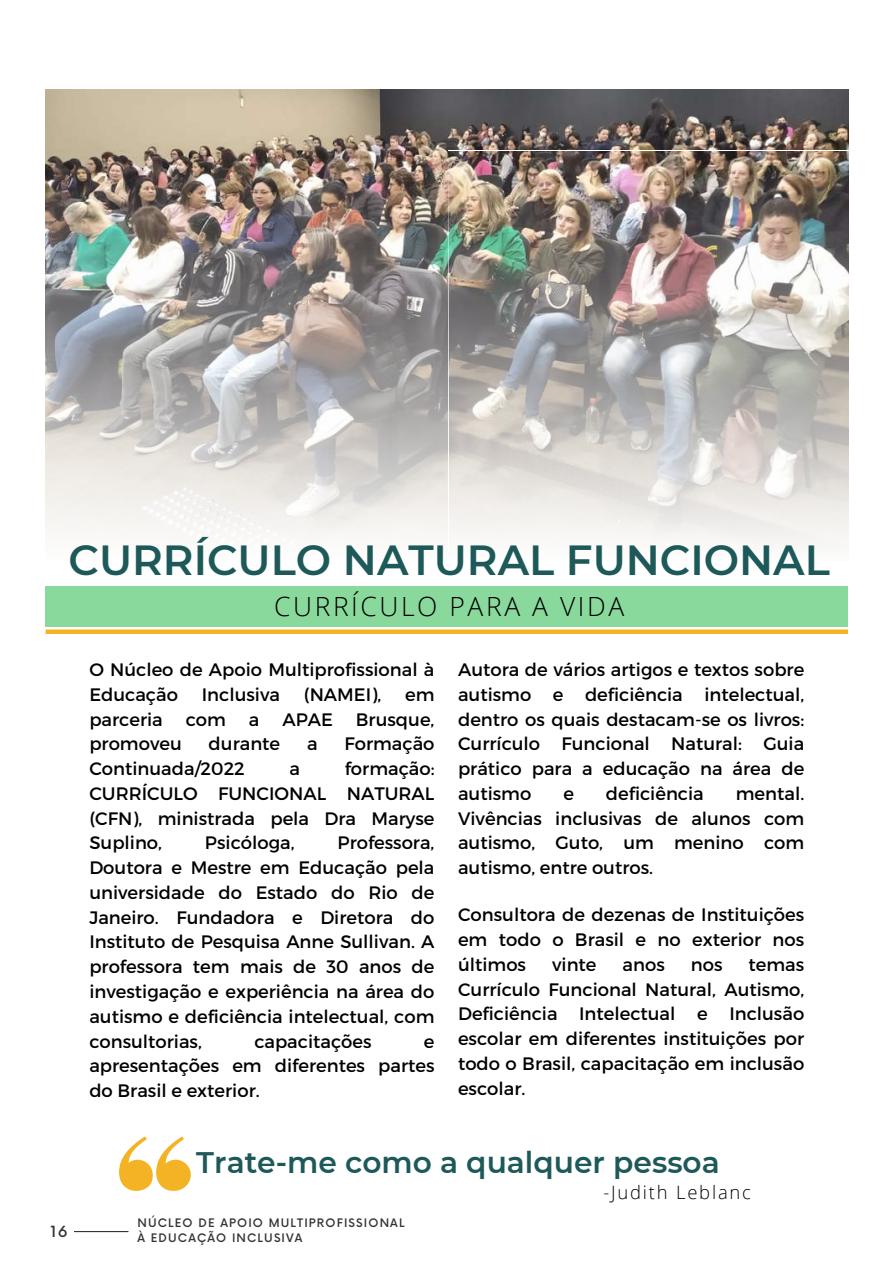
<style>
.page{position:relative;width:894px;height:1264px;background:#fff}
.page>*{position:absolute;margin:0;border:0;box-sizing:border-box;transform-origin:0 0}
.t1{font:600 42px "Montserrat";color:#1e5959}
.t2{font:600 29.7px "Montserrat";color:#1e5959}
.t3{font:300 26.4px "Open Sans";letter-spacing:.1em;color:#000}
.t4{font:300 18.45px "Open Sans";letter-spacing:.1em;color:#000}
.t5{font:18px/24.8px "Montserrat";color:#000;text-align:justify}
.t6{font:500 15px "Now";color:#363535}
.t7{font:500 11.4px/15.3px "Now";letter-spacing:.1em;color:#363535}
</style>
<div class="page">
<img style="left:46px;top:89px;width:802px;height:62px">
<img style="left:448px;top:151px;width:401px;height:393px">
<img style="left:45px;top:151px;width:403px;height:387px">
<div style="left:46px;top:586px;width:801px;height:41px;background:#89d99d"></div>
<svg style="left:119px;top:1136px;width:72px;height:54px"></svg>
<div style="left:46px;top:629px;width:801px;height:5px;background:#f4b324"></div>
<hr style="left:74px;top:1230px;width:54px;height:2px;background:#363535">
<h1 class="t1" style="left:68px;top:534px;width:762px">CURRÍCULO NATURAL FUNCIONAL</h1>
<h3 class="t3" style="left:274px;top:588px;width:351px">CURRÍCULO PARA A VIDA</h3>
<p class="t5" style="left:89px;top:656px;width:346px">O Núcleo de Apoio Multiprofissional à<br>Educação</p>
<p class="t5" style="left:202px;top:681px;width:80px">Inclusiva</p>
<p class="t5" style="left:304px;top:681px;width:79px">(NAMEI),</p>
<p class="t5" style="left:405px;top:681px;width:31px">em</p>
<p class="t5" style="left:89px;top:706px;width:75px">parceria</p>
<p class="t5" style="left:186px;top:706px;width:42px">com</p>
<p class="t5" style="left:249px;top:706px;width:12px">a</p>
<p class="t5" style="left:282px;top:706px;width:52px">APAE</p>
<p class="t5" style="left:356px;top:706px;width:80px">Brusque,</p>
<p class="t5" style="left:89px;top:730px;width:94px">promoveu</p>
<p class="t5" style="left:208px;top:730px;width:73px">durante</p>
<p class="t5" style="left:307px;top:730px;width:12px">a</p>
<p class="t5" style="left:344px;top:730px;width:91px">Formação</p>
<p class="t5" style="left:89px;top:755px;width:157px">Continuada/2022</p>
<p class="t5" style="left:289px;top:755px;width:12px">a</p>
<p class="t5" style="left:89px;top:755px;width:346px;text-indent:255px">formação:<br>CURRÍCULO FUNCIONAL NATURAL (CFN), ministrada pela Dra Maryse Suplino,</p>
<p class="t5" style="left:205px;top:829px;width:91px">Psicóloga,</p>
<p class="t5" style="left:89px;top:829px;width:346px;text-indent:248px">Professora, Doutora e Mestre em Educação pela universidade do Estado do Rio de Janeiro. Fundadora e Diretora do Instituto de Pesquisa Anne Sullivan. A professora tem mais de 30 anos de investigação e experiência na área do autismo e deficiência intelectual, com consultorias,</p>
<p class="t5" style="left:254px;top:1027px;width:119px">capacitações</p>
<p class="t5" style="left:89px;top:1027px;width:346px;text-indent:334px">e apresentações em diferentes partes do Brasil e exterior.</p>
<p class="t5" style="left:458px;top:656px;width:347px">Autora de vários artigos e textos sobre autismo e deficiência intelectual, dentro os quais destacam-se os livros:<br>Currículo Funcional Natural: Guia prático para a educação na área de autismo</p>
<p class="t5" style="left:563px;top:780px;width:12px">e</p>
<p class="t5" style="left:605px;top:780px;width:99px">deficiência</p>
<p class="t5" style="left:458px;top:780px;width:347px;text-indent:278px">mental.<br>Vivências inclusivas de alunos com autismo, Guto, um menino com autismo, entre outros.</p>
<p class="t5" style="left:458px;top:901px;width:347px">Consultora de dezenas de Instituições em todo o Brasil e no exterior nos últimos</p>
<p class="t5" style="left:552px;top:951px;width:46px">vinte</p>
<p class="t5" style="left:622px;top:951px;width:44px">anos</p>
<p class="t5" style="left:690px;top:951px;width:33px">nos</p>
<p class="t5" style="left:458px;top:951px;width:347px;text-indent:290px">temas Currículo Funcional Natural, Autismo, Deficiência Intelectual e Inclusão escolar em diferentes instituições por todo o Brasil, capacitação em inclusão escolar.</p>
<h2 class="t2" style="left:196px;top:1144px;width:525px">Trate-me como a qualquer pessoa</h2>
<p class="t4" style="left:603px;top:1178px;width:149px">-Judith Leblanc</p>
<p class="t6" style="left:50px;top:1223px;width:19px">16</p>
<p class="t7" style="left:137px;top:1215px;width:268px">NÚCLEO DE APOIO MULTIPROFISSIONAL<br>À EDUCAÇÃO INCLUSIVA</p>
</div>
